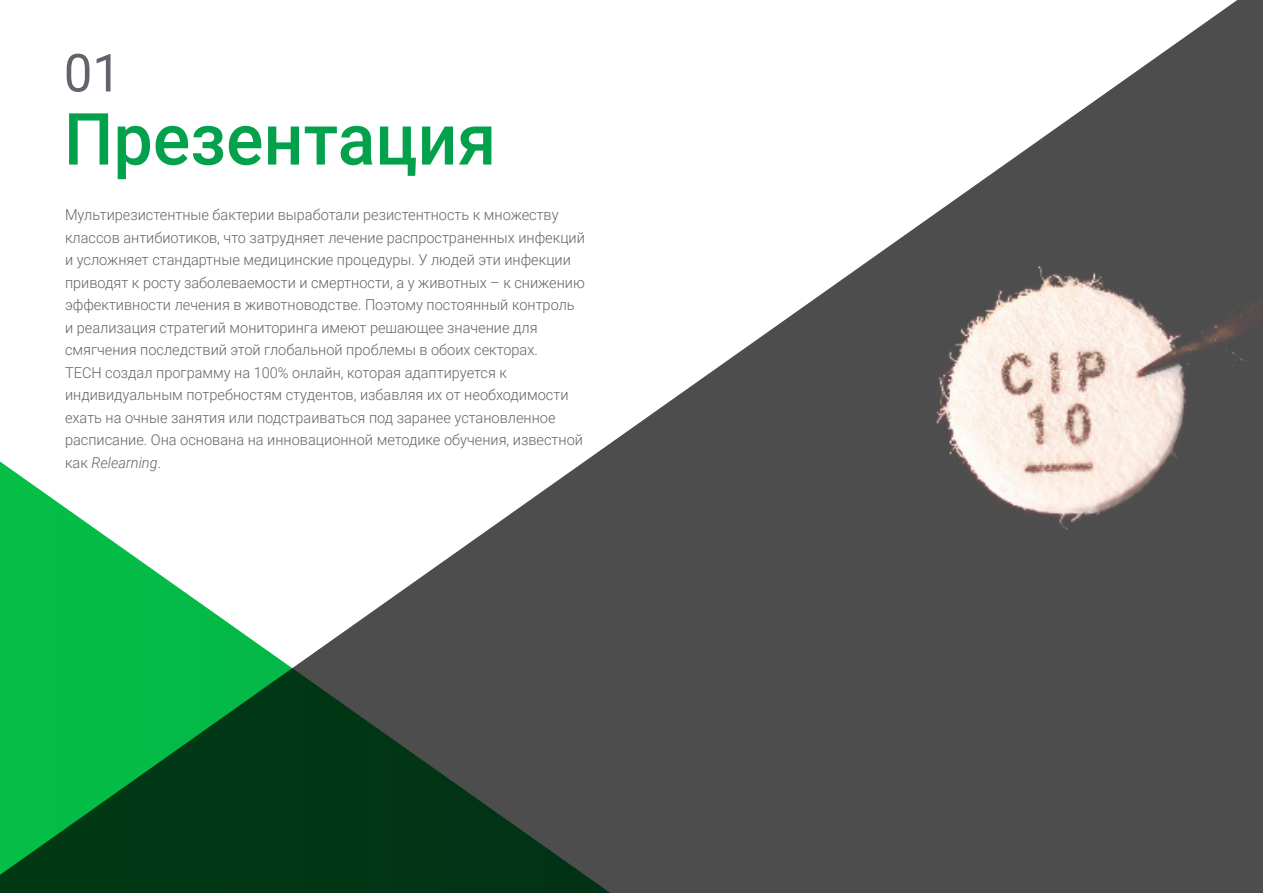
<style>
.page{position:relative;width:1263px;height:893px;background:#fff}
.page>*{position:absolute;margin:0;border:0;box-sizing:border-box;transform-origin:0 0}
.t1{font:500 72px "Roboto";color:#04a14d}
.t2{font:52.5px "Roboto";color:#61646a}
.t3{font:300 15px/22.5px "Roboto";color:#61646a}
.s1{font-style:italic}
</style>
<div class="page">
<img style="left:606px;top:0;width:657px;height:893px">
<svg style="left:0;top:446px;width:640px;height:447px"></svg>
<h2 class="t2" style="left:64px;top:36px;width:59px">01</h2>
<h1 class="t1" style="left:64px;top:89px;width:434px">Презентация</h1>
<p class="t3" style="left:65px;top:203px;width:521px">Мультирезистентные бактерии выработали резистентность к множеству классов антибиотиков, что затрудняет лечение распространенных инфекций и усложняет стандартные медицинские процедуры. У людей эти инфекции приводят к росту заболеваемости и смертности, а у животных – к снижению эффективности лечения в животноводстве. Поэтому постоянный контроль и реализация стратегий мониторинга имеют решающее значение для смягчения последствий этой глобальной проблемы в обоих секторах.<br>TECH создал программу на 100% онлайн, которая адаптируется к индивидуальным потребностям студентов, избавляя их от необходимости ехать на очные занятия или подстраиваться под заранее установленное расписание. Она основана на инновационной методике обучения, известной как <span class="s1">Relearning</span>.</p>
</div>
